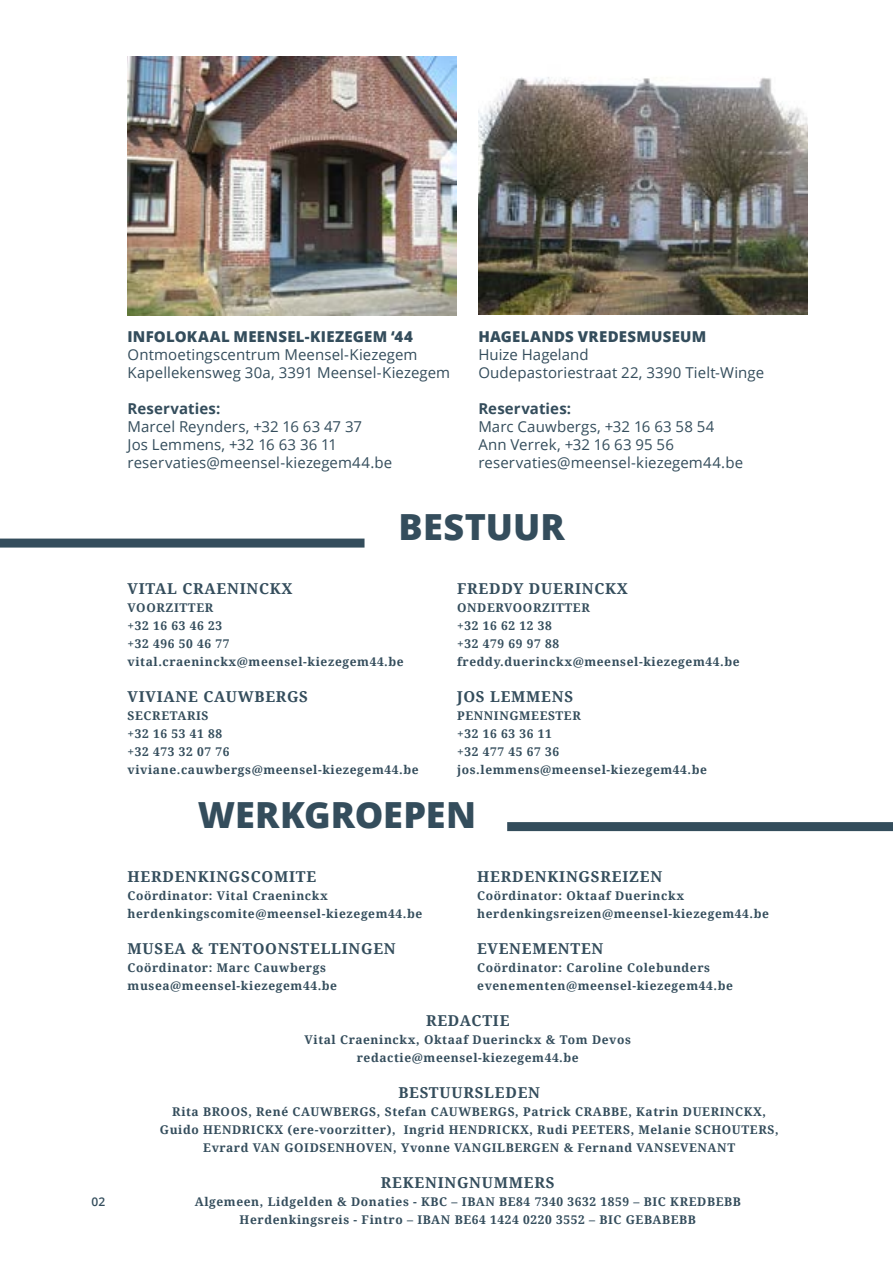
<style>
.page{position:relative;width:893px;height:1263px;background:#fff}
.page>*{position:absolute;margin:0;border:0;box-sizing:border-box;transform-origin:0 0}
.t1{font:800 36px "Open Sans";color:#344d5c}
.t2{font:15px/18px "Open Sans";letter-spacing:.005em;color:#344d5c}
.t3{font:700 15px "Droid Serif";letter-spacing:.05em;color:#344d5c}
.t4{font:800 15px "Open Sans";letter-spacing:.02em;color:#344d5c}
.t5{font:700 15px "Open Sans";letter-spacing:.005em;color:#344d5c}
.t6{font:700 12px/18px "Droid Serif";letter-spacing:.05em;color:#344d5c}
.t7{font:600 12px "Open Sans";color:#344d5c}
</style>
<div class="page">
<div style="left:0;top:539px;width:364px;height:9px;background:#344d5c"></div>
<img style="left:128px;top:56px;width:328px;height:260px">
<img style="left:478px;top:77px;width:330px;height:238px">
<div style="left:507px;top:822px;width:386px;height:9px;background:#344d5c"></div>
<p class="t7" style="left:91px;top:1193px;width:15px">02</p>
<p class="t4" style="left:128px;top:325px;width:287px">INFOLOKAAL MEENSEL-KIEZEGEM ‘44</p>
<p class="t2" style="left:128px;top:345px;width:324px">Ontmoetingscentrum Meensel-Kiezegem<br>Kapellekensweg 30a, 3391 Meensel-Kiezegem</p>
<p class="t5" style="left:128px;top:398px;width:94px">Reservaties:</p>
<p class="t2" style="left:128px;top:417px;width:266px">Marcel Reynders, +32 16 63 47 37<br>Jos Lemmens, +32 16 63 36 11 reservaties@meensel-kiezegem44.be</p>
<p class="t4" style="left:478px;top:325px;width:229px">HAGELANDS VREDESMUSEUM</p>
<p class="t2" style="left:478px;top:345px;width:287px">Huize Hageland<br>Oudepastoriestraat 22, 3390 Tielt-Winge</p>
<p class="t5" style="left:478px;top:398px;width:94px">Reservaties:</p>
<p class="t2" style="left:478px;top:417px;width:266px">Marc Cauwbergs, +32 16 63 58 54<br>Ann Verrek, +32 16 63 95 56 reservaties@meensel-kiezegem44.be</p>
<h1 class="t1" style="left:399px;top:500px;width:168px">BESTUUR</h1>
<p class="t3" style="left:128px;top:578px;width:167px">VITAL CRAENINCKX</p>
<p class="t6" style="left:128px;top:598px;width:278px">VOORZITTER<br>+32 16 63 46 23<br>+32 496 50 46 77 vital.craeninckx@meensel-kiezegem44.be</p>
<p class="t3" style="left:457px;top:578px;width:172px">FREDDY DUERINCKX</p>
<p class="t6" style="left:457px;top:598px;width:284px">ONDERVOORZITTER<br>+32 16 62 12 38<br>+32 479 69 97 88 freddy.duerinckx@meensel-kiezegem44.be</p>
<p class="t3" style="left:457px;top:686px;width:118px">JOS LEMMENS</p>
<p class="t6" style="left:457px;top:706px;width:251px">PENNINGMEESTER<br>+32 16 63 36 11<br>+32 477 45 67 36 jos.lemmens@meensel-kiezegem44.be</p>
<h1 class="t1" style="left:198px;top:788px;width:280px">WERKGROEPEN</h1>
<p class="t3" style="left:128px;top:686px;width:182px">VIVIANE CAUWBERGS</p>
<p class="t6" style="left:128px;top:706px;width:293px">SECRETARIS<br>+32 16 53 41 88<br>+32 473 32 07 76 viviane.cauwbergs@meensel-kiezegem44.be</p>
<p class="t3" style="left:128px;top:866px;width:190px">HERDENKINGSCOMITE</p>
<p class="t6" style="left:128px;top:886px;width:296px">Coördinator: Vital Craeninckx herdenkingscomite@meensel-kiezegem44.be</p>
<p class="t3" style="left:477px;top:866px;width:186px">HERDENKINGSREIZEN</p>
<p class="t6" style="left:477px;top:886px;width:293px">Coördinator: Oktaaf Duerinckx herdenkingsreizen@meensel-kiezegem44.be</p>
<p class="t3" style="left:128px;top:938px;width:270px">MUSEA &amp; TENTOONSTELLINGEN</p>
<p class="t6" style="left:128px;top:958px;width:211px">Coördinator: Marc Cauwbergs musea@meensel-kiezegem44.be</p>
<p class="t3" style="left:477px;top:938px;width:128px">EVENEMENTEN</p>
<p class="t6" style="left:477px;top:958px;width:257px">Coördinator: Caroline Colebunders evenementen@meensel-kiezegem44.be</p>
<p class="t3" style="left:426px;top:1010px;width:85px">REDACTIE</p>
<p class="t6" style="left:305px;top:1030px;width:328px;text-align:center">Vital Craeninckx, Oktaaf Duerinckx &amp; Tom Devos redactie@meensel-kiezegem44.be</p>
<p class="t3" style="left:398px;top:1082px;width:143px">BESTUURSLEDEN</p>
<p class="t6" style="left:160px;top:1102px;width:620px;text-align:center">Rita BROOS, René CAUWBERGS, Stefan CAUWBERGS, Patrick CRABBE, Katrin DUERINCKX,<br>Guido HENDRICKX (ere-voorzitter), Ingrid HENDRICKX, Rudi PEETERS, Melanie SCHOUTERS,<br>Evrard VAN GOIDSENHOVEN, Yvonne VANGILBERGEN &amp; Fernand VANSEVENANT</p>
<p class="t3" style="left:381px;top:1172px;width:175px">REKENINGNUMMERS</p>
<p class="t6" style="left:195px;top:1192px;width:548px;text-align:center">Algemeen, Lidgelden &amp; Donaties - KBC – IBAN BE84 7340 3632 1859 – BIC KREDBEBB<br>Herdenkingsreis - Fintro – IBAN BE64 1424 0220 3552 – BIC GEBABEBB</p>
</div>
